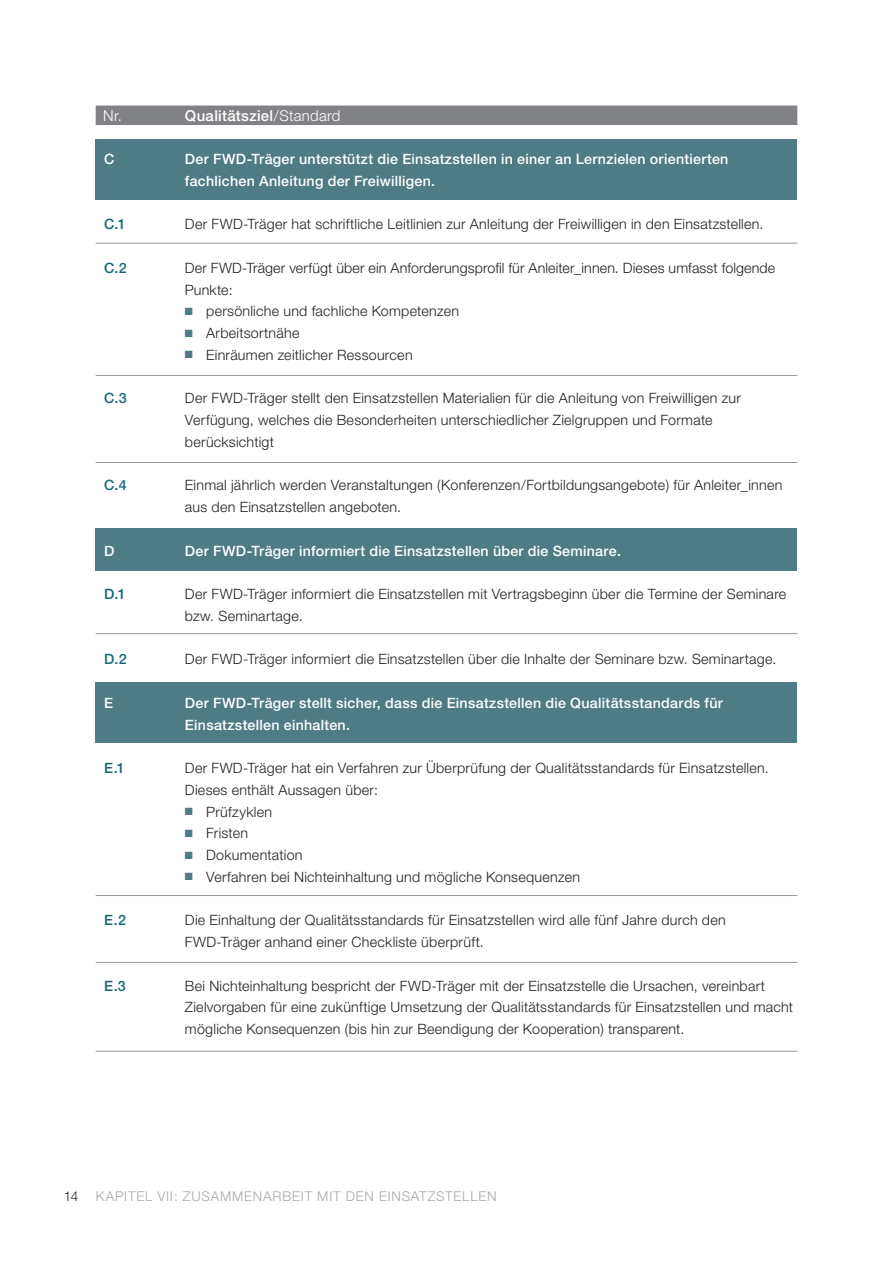
<style>
.page{position:relative;width:893px;height:1263px;background:#fff}
.page>*{position:absolute;margin:0;border:0;box-sizing:border-box;transform-origin:0 0}
.t1{font:500 15px "Helvetica Neue";letter-spacing:.02em;color:#fff}
.t2{font:300 15px "Helvetica Neue";color:#fff}
.t3{font:300 14.25px/21.8px "Helvetica Neue";letter-spacing:.02em;color:#231f20}
.t4{font:500 14.25px/21.8px "Helvetica Neue";letter-spacing:.02em;color:#fff}
.t5{font:500 14.25px "Helvetica Neue";color:#186874}
.t6{font:300 13.5px "Helvetica Neue";letter-spacing:.055em;color:#a8a9ad}
.t7{font:300 13.5px "Helvetica Neue";color:#231f20}
.s1{font-weight:300}
.s2{color:#4e7b86}
</style>
<div class="page">
<div style="left:96px;top:139px;width:701px;height:61px;background:#4e7b86"></div>
<div style="left:96px;top:528px;width:701px;height:43px;background:#4e7b86"></div>
<div style="left:96px;top:682px;width:701px;height:61px;background:#4e7b86"></div>
<div style="left:96px;top:106px;width:701px;height:19px;background:#808285"></div>
<hr style="left:96px;top:243px;width:701px;height:1px;background:#939598">
<hr style="left:96px;top:462px;width:701px;height:1px;background:#939598">
<hr style="left:96px;top:633px;width:701px;height:1px;background:#939598">
<hr style="left:96px;top:895px;width:701px;height:1px;background:#939598">
<hr style="left:96px;top:962px;width:701px;height:1px;background:#939598">
<hr style="left:96px;top:1051px;width:701px;height:1px;background:#939598">
<hr style="left:96px;top:375px;width:701px;height:1px;background:#939598">
<p class="t2" style="left:103px;top:106px;width:20px">Nr.</p>
<p class="t1" style="left:185px;top:106px;width:157px">Qualitätsziel<span class="s1">/Standard</span></p>
<p class="t4" style="left:104px;top:148px;width:12px">C</p>
<p class="t4" style="left:185px;top:148px;width:545px">Der FWD-Träger unterstützt die Einsatzstellen in einer an Lernzielen orientierten fachlichen Anleitung der Freiwilligen.</p>
<p class="t5" style="left:104px;top:216px;width:23px">C.1</p>
<p class="t3" style="left:185px;top:213px;width:580px">Der FWD-Träger hat schriftliche Leitlinien zur Anleitung der Freiwilligen in den Einsatzstellen.</p>
<p class="t5" style="left:104px;top:259px;width:24px">C.2</p>
<p class="t3" style="left:185px;top:257px;width:592px">Der FWD-Träger verfügt über ein Anforderungsprofil für Anleiter_innen. Dieses umfasst folgende<br>Punkte:</p>
<p class="t3" style="left:185px;top:300px;width:276px"><span class="s2">■</span> persönliche und fachliche Kompetenzen</p>
<p class="t3" style="left:185px;top:322px;width:116px"><span class="s2">■</span> Arbeitsortnähe</p>
<p class="t3" style="left:185px;top:344px;width:229px"><span class="s2">■</span> Einräumen zeitlicher Ressourcen</p>
<p class="t5" style="left:104px;top:390px;width:24px">C.3</p>
<p class="t3" style="left:185px;top:387px;width:557px">Der FWD-Träger stellt den Einsatzstellen Materialien für die Anleitung von Freiwilligen zur<br>Verfügung, welches die Besonderheiten unterschiedlicher Zielgruppen und Formate berücksichtigt</p>
<p class="t5" style="left:104px;top:477px;width:24px">C.4</p>
<p class="t3" style="left:185px;top:474px;width:599px">Einmal jährlich werden Veranstaltungen (Konferenzen/Fortbildungsangebote) für Anleiter_innen aus den Einsatzstellen angeboten.</p>
<p class="t4" style="left:104px;top:539px;width:12px">D</p>
<p class="t4" style="left:185px;top:539px;width:437px">Der FWD-Träger informiert die Einsatzstellen über die Seminare.</p>
<p class="t5" style="left:104px;top:585px;width:23px">D.1</p>
<p class="t3" style="left:185px;top:583px;width:603px">Der FWD-Träger informiert die Einsatzstellen mit Vertragsbeginn über die Termine der Seminare bzw. Seminartage.</p>
<p class="t5" style="left:104px;top:651px;width:24px">D.2</p>
<p class="t3" style="left:185px;top:648px;width:593px">Der FWD-Träger informiert die Einsatzstellen über die Inhalte der Seminare bzw. Seminartage.</p>
<p class="t4" style="left:104px;top:692px;width:10px">E</p>
<p class="t4" style="left:185px;top:692px;width:539px">Der FWD-Träger stellt sicher, dass die Einsatzstellen die Qualitätsstandards für<br>Einsatzstellen einhalten.</p>
<p class="t5" style="left:104px;top:759px;width:22px">E.1</p>
<p class="t3" style="left:185px;top:757px;width:585px">Der FWD-Träger hat ein Verfahren zur Überprüfung der Qualitätsstandards für Einsatzstellen.<br>Dieses enthält Aussagen über:</p>
<p class="t3" style="left:185px;top:800px;width:89px"><span class="s2">■</span> Prüfzyklen</p>
<p class="t3" style="left:185px;top:822px;width:65px"><span class="s2">■</span> Fristen</p>
<p class="t3" style="left:185px;top:844px;width:119px"><span class="s2">■</span> Dokumentation</p>
<p class="t3" style="left:185px;top:866px;width:397px"><span class="s2">■</span> Verfahren bei Nichteinhaltung und mögliche Konsequenzen</p>
<p class="t5" style="left:104px;top:912px;width:23px">E.2</p>
<p class="t3" style="left:185px;top:909px;width:542px">Die Einhaltung der Qualitätsstandards für Einsatzstellen wird alle fünf Jahre durch den<br>FWD-Träger anhand einer Checkliste überprüft.</p>
<p class="t5" style="left:104px;top:977px;width:23px">E.3</p>
<p class="t3" style="left:185px;top:974px;width:610px">Bei Nichteinhaltung bespricht der FWD-Träger mit der Einsatzstelle die Ursachen, vereinbart<br>Zielvorgaben für eine zukünftige Umsetzung der Qualitätsstandards für Einsatzstellen und macht mögliche Konsequenzen (bis hin zur Beendigung der Kooperation) transparent.</p>
<p class="t7" style="left:64px;top:1188px;width:16px">14</p>
<p class="t6" style="left:96px;top:1188px;width:19px">Kapitel</p>
<p class="t6" style="left:157px;top:1188px;width:45px">VII: Zusammenarbeit</p>
<p class="t6" style="left:317px;top:1188px;width:9px">mit</p>
<p class="t6" style="left:346px;top:1188px;width:10px">den</p>
<p class="t6" style="left:379px;top:1188px;width:18px">Einsatzstellen</p>
</div>
